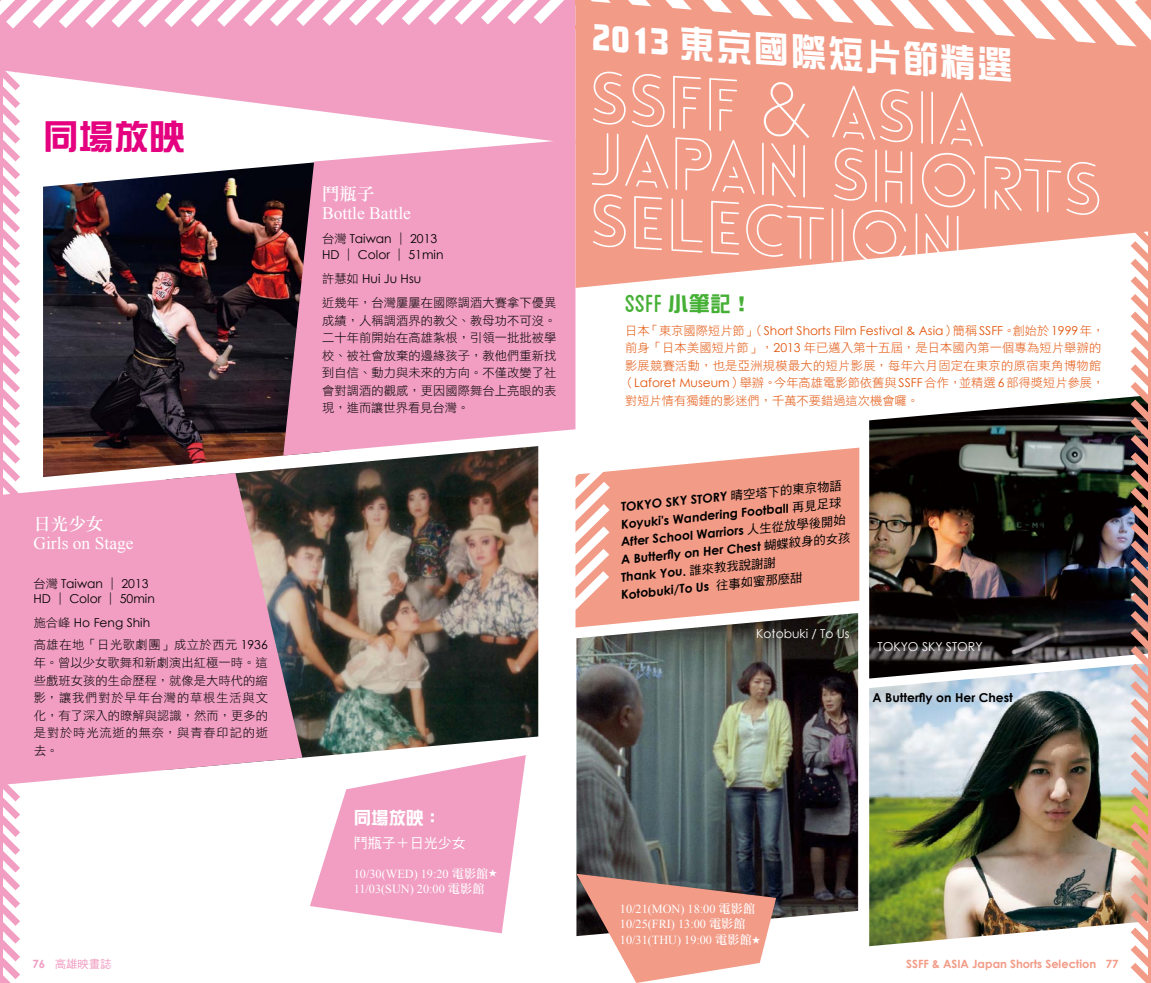
<style>
.page{position:relative;width:1151px;height:983px;background:#fff}
.page>*{position:absolute;margin:0;border:0;box-sizing:border-box;transform-origin:0 0}
.t1{font:300 70.88px/61.2px "Lovelo Line";color:#fff}
.t2{font:37.27px "DF Zong Yi W7 WIN BF";color:#fff;scale:.95 1}
.t3{font:34.65px "Blanch Caps";color:#45b035}
.t4{font:34.48px "DF Zong Yi W7 WIN BF";color:#e4007f}
.t5{font:17.5px "Times New Roman";color:#fff}
.t6{font:17.5px "DF Li Song Std W5";color:#fff}
.t7{font:17.5px "DF Zong Yi W7 WIN BF";color:#fff}
.t8{font:14px "DF Hei Std W5";color:#fff}
.t9{font:12.25px/17.5px "DF Hei Std W3";letter-spacing:.005em;color:#000;text-align:justify}
.t10{font:700 12.25px "Century Gothic";color:#000}
.t11{font:12.25px/17.5px "DF Hei Std W3";letter-spacing:.015em;color:#e3540b}
.t12{font:12.25px/15.8px "Times New Roman";color:#fff}
.t13{font:12.25px/15.8px "Century Gothic";color:#000}
.t14{font:12.25px "Century Gothic";color:#e3540b}
.t15{font:12.25px "Century Gothic";color:#fff}
.t16{font:700 11.38px "Century Gothic";color:#f29b87}
.t17{font:11.38px "DF Hei Std W5";color:#f19ec2}
.s1{font-family:"DF Hei Std W3"}
.s2{font-family:"Century Gothic"}
.s3{font-family:"Century Gothic";font-weight:700}
.s4{font-family:"ITC Avant Garde Std";font-weight:200}
.s5{font-family:"DF Zong Yi W7 WIN BF";font-size:21px}
.s6{font-family:"DF Hei Std W5";font-weight:400}
.s7{font-family:"DF Li Song Std W5"}
.s8{font-family:"DF Li Song Std W5";font-size:8.75px}
</style>
<div class="page">
<img style="left:0;top:0;width:1151px;height:982px">
<h3 class="t4" style="left:43px;top:119px;width:144px">同場放映</h3>
<h3 class="t6" style="left:33px;top:514px;width:71px">日光少女</h3>
<h3 class="t5" style="left:33px;top:531px;width:102px">Girls on Stage</h3>
<p class="t13" style="left:33px;top:575px;width:123px"><span class="s1">台灣</span> Taiwan <span class="s1">｜</span> 2013<br>HD <span class="s1">｜</span> Color <span class="s1">｜</span> 50min</p>
<p class="t9" style="left:34px;top:636px;width:236px">高雄在地「日光歌劇團」成立於西元 <span class="s2">1936</span>年。曾以少女歌舞和新劇演出紅極一時。這些戲班女孩的生命歷程，就像是大時代的縮影，讓我們對於早年台灣的草根生活與文化，有了深入的瞭解與認識，然而，更多的是對於時光流逝的無奈，與青春印記的逝去。</p>
<p class="t13" style="left:34px;top:614px;width:118px"><span class="s1">施合峰</span> Ho Feng Shih</p>
<p class="t17" style="left:33px;top:957px;width:81px"><span class="s3">76</span> 高雄映畫誌</p>
<h3 class="t6" style="left:322px;top:184px;width:54px">鬥瓶子</h3>
<h3 class="t5" style="left:322px;top:201px;width:90px">Bottle Battle</h3>
<p class="t13" style="left:322px;top:231px;width:123px"><span class="s1">台灣</span> Taiwan <span class="s1">｜</span> 2013<br>HD <span class="s1">｜</span> Color <span class="s1">｜</span> 51min</p>
<p class="t13" style="left:322px;top:270px;width:101px"><span class="s1">許慧如</span> Hui Ju Hsu</p>
<p class="t9" style="left:322px;top:294px;width:236px">近幾年，台灣屢屢在國際調酒大賽拿下優異成績，人稱調酒界的教父、教母功不可沒。二十年前開始在高雄紮根，引領一批批被學校、被社會放棄的邊緣孩子，教他們重新找到自信、動力與未來的方向。不僅改變了社會對調酒的觀感，更因國際舞台上亮眼的表現，進而讓世界看見台灣。</p>
<h2 class="t2" style="left:594px;top:18px;width:445px;rotate:4deg">2013 東京國際短片節精選</h2>
<h1 class="t1" style="left:594px;top:65px;width:519px;rotate:4deg">SSFF <span class="s4">&amp;</span> ASIA<br>Japan Shorts<br>Selection</h1>
<h3 class="t3" style="left:625px;top:288px;width:128px">SSFF <span class="s5">小筆記！</span></h3>
<p class="t14" style="left:625px;top:322px;width:481px"><span class="s1">日本「東京國際短片節」（</span>Short Shorts Film Festival &amp; Asia<span class="s1">）簡稱</span>SSFF<span class="s1">。創始於</span>1999<span class="s1">年，</span></p>
<p class="t11" style="left:622px;top:339px;width:484px">前身「日本美國短片節」，<span class="s2">2013</span> 年已邁入第十五屆，是日本國內第一個專為短片舉辦的影展競賽活動，也是亞洲規模最大的短片影展，每年六月固定在東京的原宿東角博物館（<span class="s2">Laforet Museum</span>）舉辦。今年高雄電影節依舊與 <span class="s2">SSFF</span> 合作，並精選 <span class="s2">6</span> 部得獎短片參展，對短片情有獨鍾的影迷們，千萬不要錯過這次機會囉。</p>
<p class="t10" style="left:620px;top:497px;width:223px;rotate:-6deg">TOKYO SKY STORY <span class="s6">晴空塔下的東京物語</span></p>
<p class="t10" style="left:620px;top:515px;width:223px;rotate:-6deg">Koyuki's Wandering Football <span class="s6">再見足球</span></p>
<p class="t10" style="left:620px;top:533px;width:227px;rotate:-6deg">After School Warriors <span class="s6">人生從放學後開始</span></p>
<p class="t10" style="left:620px;top:550px;width:232px;rotate:-6deg">A Butterfly on Her Chest <span class="s6">蝴蝶紋身的女孩</span></p>
<p class="t10" style="left:620px;top:568px;width:157px;rotate:-6deg">Thank You. <span class="s6">誰來教我說謝謝</span></p>
<p class="t10" style="left:620px;top:585px;width:184px;rotate:-6deg">Kotobuki/To Us <span class="s6">往事如蜜那麼甜</span></p>
<p class="t15" style="left:756px;top:624px;width:95px">Kotobuki / To Us</p>
<p class="t15" style="left:878px;top:637px;width:107px">TOKYO SKY STORY</p>
<p class="t10" style="left:873px;top:687px;width:142px">A Butterfly on Her Chest</p>
<h3 class="t7" style="left:354px;top:809px;width:89px">同場放映：</h3>
<p class="t8" style="left:354px;top:834px;width:114px">鬥瓶子＋日光少女</p>
<p class="t12" style="left:354px;top:865px;width:145px">10/30(WED) 19:20 <span class="s7">電影館</span><span class="s8">★<br></span>11/03(SUN) 20:00 <span class="s7">電影館</span></p>
<p class="t12" style="left:620px;top:900px;width:142px">10/21(MON) 18:00 <span class="s7">電影館<br></span>10/25(FRI) 13:00 <span class="s7">電影館<br></span>10/31(THU) 19:00 <span class="s7">電影館</span><span class="s8">★</span></p>
<p class="t16" style="left:906px;top:954px;width:214px">SSFF &amp; ASIA Japan Shorts Selection 77</p>
</div>
